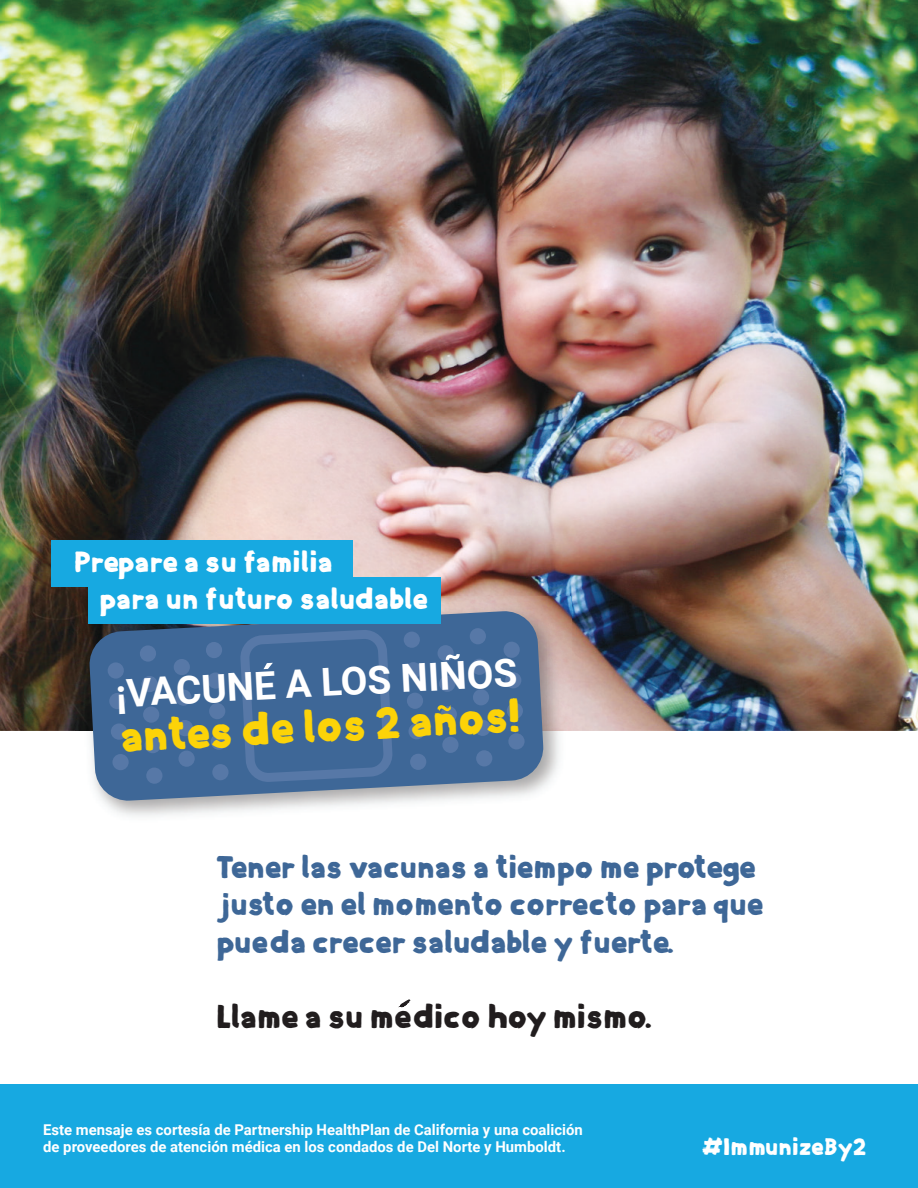
<style>
.page{position:relative;width:918px;height:1188px;background:#fff}
.page>*{position:absolute;margin:0;border:0;box-sizing:border-box;transform-origin:0 0}
.t1{font:44.7px "Graun";color:#fcd308}
.t2{font:700 38.7px "Roboto";color:#fff}
.t3{font:32.7px "Graun";color:#211d1e}
.t4{font:31.2px/37.5px "Graun";color:#3e6797}
.t5{font:28.95px/36.8px "Graun";letter-spacing:.01em;color:#fff}
.t6{font:23.85px "Graun";letter-spacing:.01em;color:#fff}
.t7{font:700 14.85px/17.9px "Roboto";color:#fff}
</style>
<div class="page">
<div style="left:0;top:1085px;width:918px;height:103px;background:#17a9e1"></div>
<img style="left:0;top:0;width:918px;height:731px">
<img style="left:75px;top:596px;width:497px;height:220px">
<svg style="left:89px;top:610px;width:455px;height:192px;background:#52749c"></svg>
<div style="left:140px;top:645px;width:16px;height:17px;background:#5778a7;border-radius:50%"></div>
<div style="left:141px;top:676px;width:17px;height:16px;background:#5778a7;border-radius:50%"></div>
<div style="left:143px;top:706px;width:17px;height:17px;background:#5778a7;border-radius:50%"></div>
<div style="left:144px;top:737px;width:17px;height:16px;background:#5778a7;border-radius:50%"></div>
<div style="left:146px;top:767px;width:17px;height:17px;background:#5778a7;border-radius:50%"></div>
<div style="left:107px;top:662px;width:17px;height:17px;background:#5778a7;border-radius:50%"></div>
<div style="left:109px;top:693px;width:17px;height:16px;background:#5778a7;border-radius:50%"></div>
<div style="left:111px;top:723px;width:16px;height:17px;background:#5778a7;border-radius:50%"></div>
<div style="left:112px;top:754px;width:17px;height:16px;background:#5778a7;border-radius:50%"></div>
<div style="left:206px;top:642px;width:16px;height:16px;background:#5778a7;border-radius:50%"></div>
<div style="left:207px;top:672px;width:17px;height:17px;background:#5778a7;border-radius:50%"></div>
<div style="left:209px;top:703px;width:17px;height:16px;background:#5778a7;border-radius:50%"></div>
<div style="left:211px;top:733px;width:16px;height:17px;background:#5778a7;border-radius:50%"></div>
<div style="left:212px;top:764px;width:17px;height:17px;background:#5778a7;border-radius:50%"></div>
<div style="left:173px;top:659px;width:17px;height:16px;background:#5778a7;border-radius:50%"></div>
<div style="left:175px;top:689px;width:17px;height:17px;background:#5778a7;border-radius:50%"></div>
<div style="left:177px;top:720px;width:16px;height:16px;background:#5778a7;border-radius:50%"></div>
<div style="left:178px;top:750px;width:17px;height:17px;background:#5778a7;border-radius:50%"></div>
<div style="left:470px;top:628px;width:16px;height:17px;background:#5778a7;border-radius:50%"></div>
<div style="left:471px;top:658px;width:17px;height:17px;background:#5778a7;border-radius:50%"></div>
<div style="left:473px;top:689px;width:16px;height:17px;background:#5778a7;border-radius:50%"></div>
<div style="left:474px;top:720px;width:17px;height:16px;background:#5778a7;border-radius:50%"></div>
<div style="left:476px;top:750px;width:17px;height:17px;background:#5778a7;border-radius:50%"></div>
<div style="left:503px;top:641px;width:17px;height:17px;background:#5778a7;border-radius:50%"></div>
<div style="left:505px;top:672px;width:17px;height:17px;background:#5778a7;border-radius:50%"></div>
<div style="left:507px;top:703px;width:16px;height:16px;background:#5778a7;border-radius:50%"></div>
<div style="left:508px;top:733px;width:17px;height:17px;background:#5778a7;border-radius:50%"></div>
<div style="left:403px;top:631px;width:17px;height:17px;background:#5778a7;border-radius:50%"></div>
<div style="left:405px;top:662px;width:17px;height:17px;background:#5778a7;border-radius:50%"></div>
<div style="left:407px;top:692px;width:16px;height:17px;background:#5778a7;border-radius:50%"></div>
<div style="left:408px;top:723px;width:17px;height:17px;background:#5778a7;border-radius:50%"></div>
<div style="left:410px;top:753px;width:17px;height:17px;background:#5778a7;border-radius:50%"></div>
<div style="left:437px;top:645px;width:17px;height:17px;background:#5778a7;border-radius:50%"></div>
<div style="left:439px;top:675px;width:17px;height:17px;background:#5778a7;border-radius:50%"></div>
<div style="left:440px;top:706px;width:17px;height:17px;background:#5778a7;border-radius:50%"></div>
<div style="left:442px;top:737px;width:17px;height:16px;background:#5778a7;border-radius:50%"></div>
<div style="left:51px;top:540px;width:301px;height:47px;background:#17a9e1"></div>
<div style="left:88px;top:577px;width:353px;height:47px;background:#17a9e1"></div>
<svg style="left:235px;top:624px;width:163px;height:163px;background:#426a99"></svg>
<svg style="left:446px;top:654px;width:14px;height:6px"></svg>
<svg style="left:437px;top:705px;width:14px;height:6px"></svg>
<svg style="left:398px;top:999px;width:13px;height:9px"></svg>
<h3 class="t5" style="left:99px;top:545px;width:330px;text-indent:-25px">Prepare a su familia<br>para un futuro saludable</h3>
<h2 class="t2" style="left:114px;top:666px;width:404px;rotate:-3deg">¡VACUNE A LOS NINOS</h2>
<h1 class="t1" style="left:119px;top:713px;width:402px;rotate:-3deg">antes de los 2 anos!</h1>
<h3 class="t4" style="left:216px;top:849px;width:549px">Tener las vacunas a tiempo me protege justo en el momento correcto para que pueda crecer saludable y fuerte.</h3>
<h3 class="t3" style="left:216px;top:999px;width:437px">Llame a su medico hoy mismo.</h3>
<p class="t7" style="left:43px;top:1120px;width:541px">Este mensaje es cortesía de Partnership HealthPlan de California y una coalición de proveedores de atención médica en los condados de Del Norte y Humboldt.</p>
<h3 class="t6" style="left:702px;top:1133px;width:166px">#ImmunizeBy2</h3>
</div>
